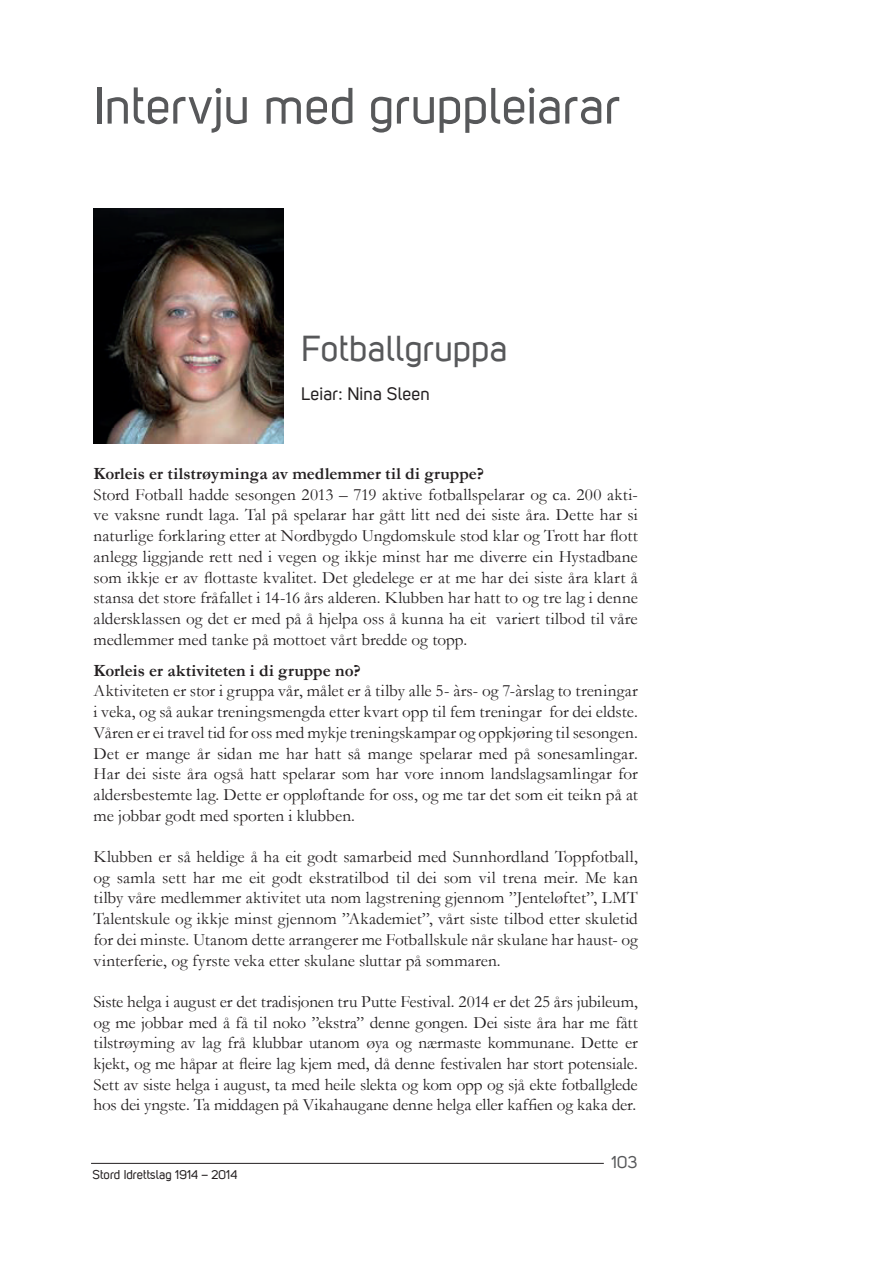
<style>
.page{position:relative;width:893px;height:1263px;background:#fff}
.page>*{position:absolute;margin:0;border:0;box-sizing:border-box;transform-origin:0 0}
.t1{font:51px "Uni Sans Regular";letter-spacing:-.005em;color:#57585a}
.t2{font:36px "Uni Sans Regular";letter-spacing:.005em;color:#57585a}
.t3{font:18px "Uni Sans Regular";color:#231f20}
.t4{font:17.25px/20.7px "Garamond";color:#231f20;text-align:justify}
.t5{font:700 17.25px "Garamond";letter-spacing:.005em;color:#231f20}
.t6{font:17.25px "Uni Sans Regular";color:#57585a}
.t7{font:12.75px "Uni Sans Regular";color:#231f20}
</style>
<div class="page">
<hr style="left:91px;top:1163px;width:513px;height:1px;background:#231f20">
<img style="left:94px;top:208px;width:190px;height:236px">
<h1 class="t1" style="left:94px;top:76px;width:528px">Intervju med gruppleiarar</h1>
<h2 class="t2" style="left:301px;top:327px;width:208px">Fotballgruppa</h2>
<p class="t3" style="left:301px;top:383px;width:131px">Leiar: Nina Sleen</p>
<p class="t5" style="left:94px;top:463px;width:392px">Korleis er tilstrøyminga av medlemmer til di gruppe?</p>
<p class="t4" style="left:94px;top:484px;width:546px">Stord Fotball hadde sesongen 2013 – 719 aktive fotballspelarar og ca. 200 akti&shy;ve vaksne rundt laga. Tal på spelarar har gått litt ned dei siste åra. Dette har si naturlige forklaring etter at Nordbygdo Ungdomskule stod klar og Trott har flott anlegg liggjande rett ned i vegen og ikkje minst har me diverre ein Hystadbane som ikkje er av flottaste kvalitet. Det gledelege er at me har dei siste åra klart å stansa det store fråfallet i 14-16 års alderen. Klubben har hatt to og tre lag i denne aldersklassen og det er med på å hjelpa oss å kunna ha eit variert tilbod til våre medlemmer med tanke på mottoet vårt bredde og topp.</p>
<p class="t5" style="left:94px;top:660px;width:269px">Korleis er aktiviteten i di gruppe no?</p>
<p class="t4" style="left:94px;top:680px;width:546px">Aktiviteten er stor i gruppa vår, målet er å tilby alle 5- àrs- og 7-àrslag to treningar i veka, og så aukar treningsmengda etter kvart opp til fem treningar for dei eldste.<br>Våren er ei travel tid for oss med mykje treningskampar og oppkjøring til sesongen.<br>Det er mange år sidan me har hatt så mange spelarar med på sonesamlingar.<br>Har dei siste åra også hatt spelarar som har vore innom landslagsamlingar for aldersbestemte lag. Dette er oppløftande for oss, og me tar det som eit teikn på at me jobbar godt med sporten i klubben.</p>
<p class="t4" style="left:94px;top:846px;width:546px">Klubben er så heldige å ha eit godt samarbeid med Sunnhordland Toppfotball, og samla sett har me eit godt ekstratilbod til dei som vil trena meir. Me kan tilby våre medlemmer aktivitet uta nom lagstrening gjennom ”Jenteløftet”, LMT Talentskule og ikkje minst gjennom ”Akademiet”, vårt siste tilbod etter skuletid for dei minste. Utanom dette arrangerer me Fotballskule når skulane har haust- og vinterferie, og fyrste veka etter skulane sluttar på sommaren.</p>
<p class="t4" style="left:94px;top:991px;width:546px">Siste helga i august er det tradisjonen tru Putte Festival. 2014 er det 25 års jubileum, og me jobbar med å få til noko ”ekstra” denne gongen. Dei siste åra har me fått tilstrøyming av lag frå klubbar utanom øya og nærmaste kommunane. Dette er kjekt, og me håpar at fleire lag kjem med, då denne festivalen har stort potensiale.<br>Sett av siste helga i august, ta med heile slekta og kom opp og sjå ekte fotballglede hos dei yngste. Ta middagen på Vikahaugane denne helga eller kaffien og kaka der.</p>
<p class="t7" style="left:92px;top:1167px;width:146px">Stord Idrettslag 1914 – 2014</p>
<p class="t6" style="left:611px;top:1152px;width:28px">103</p>
</div>
